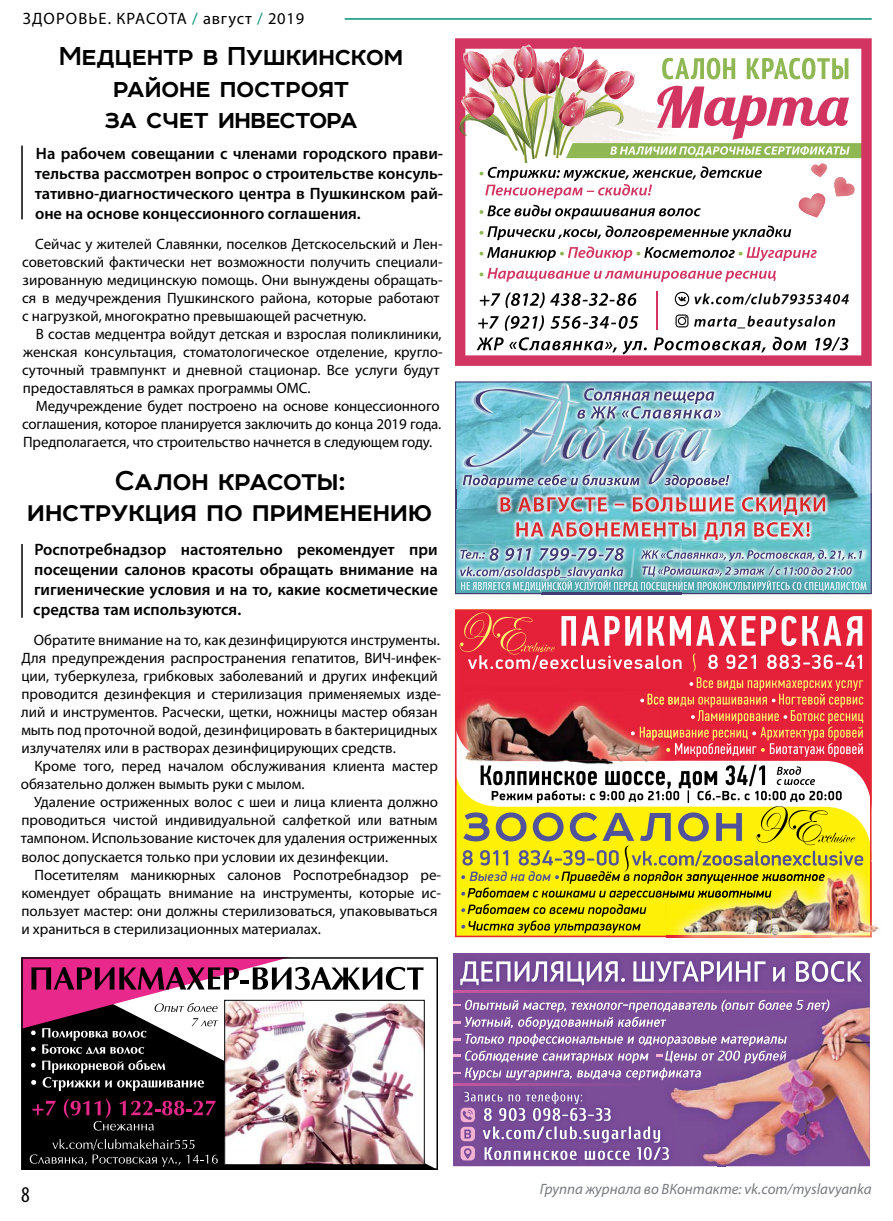
<style>
.page{position:relative;width:893px;height:1221px;background:#fff}
.page>*{position:absolute;margin:0;border:0;box-sizing:border-box;transform-origin:0 0}
.t1{font:700 31.5px/31.5px "Room";color:#000;text-align:center}
.t2{font:700 30px/31.5px "Room";letter-spacing:-.01em;color:#000;text-align:center}
.t3{font:condensed 22.5px "Myriad Pro";color:#000}
.t4{font:600 16.5px/19.8px "Myriad Pro";color:#000;text-align:justify}
.t5{font:16.5px "Myriad Pro";letter-spacing:.06em;color:#000}
.t6{font:15px/18px "Myriad Pro";color:#000}
.t7{font:italic 15px "Myriad Pro";color:#777a7f}
.s1{color:#008f78}
</style>
<div class="page">
<hr style="left:345px;top:18px;width:527px;height:2px;background:#008f78">
<img style="left:21px;top:957px;width:417px;height:212px">
<img style="left:21px;top:957px;width:403px;height:134px">
<svg style="left:30px;top:1138px;width:188px;height:28px;background:#1e1e1e"></svg>
<img style="left:726px;top:1043px;width:144px;height:123px">
<img style="left:453px;top:1120px;width:273px;height:46px">
<img style="left:667px;top:1120px;width:14px;height:46px">
<img style="left:664px;top:1120px;width:3px;height:46px">
<div style="left:461px;top:1145px;width:14px;height:15px;background:#f4b2d3;border-radius:4px"></div>
<svg style="left:464px;top:1148px;width:8px;height:10px"></svg>
<div style="left:461px;top:1126px;width:14px;height:15px;background:#f4b2d3;border-radius:4px"></div>
<svg style="left:464px;top:1129px;width:7px;height:9px"></svg>
<div style="left:461px;top:1107px;width:14px;height:15px;background:#f4b2d3;border-radius:4px"></div>
<div style="left:453px;top:953px;width:417px;height:52px;background:#7b4d98"></div>
<img style="left:453px;top:990px;width:417px;height:2px">
<img style="left:829px;top:1005px;width:41px;height:38px">
<svg style="left:460px;top:960px;width:402px;height:25px"></svg>
<svg style="left:453px;top:999px;width:376px;height:121px;background:#966ca3"></svg>
<svg style="left:483px;top:1126px;width:186px;height:33px;background:#9372ad"></svg>
<svg style="left:455px;top:609px;width:417px;height:328px;fill:#e5263a"></svg>
<img style="left:455px;top:766px;width:1px;height:19px">
<img style="left:462px;top:757px;width:199px;height:7px">
<img style="left:863px;top:861px;width:16px;height:76px">
<img style="left:863px;top:860px;width:7px;height:75px">
<svg style="left:455px;top:612px;width:408px;height:145px;background:#dc4953"></svg>
<svg style="left:456px;top:764px;width:407px;height:173px"></svg>
<svg style="left:455px;top:38px;width:417px;height:328px"></svg>
<svg style="left:480px;top:292px;width:156px;height:16px"></svg>
<hr style="left:656px;top:291px;width:2px;height:39px;background:#d23561">
<svg style="left:479px;top:225px;width:312px;height:15px"></svg>
<svg style="left:479px;top:246px;width:338px;height:15px"></svg>
<svg style="left:479px;top:268px;width:297px;height:14px"></svg>
<svg style="left:477px;top:314px;width:371px;height:40px"></svg>
<svg style="left:675px;top:292px;width:174px;height:14px"></svg>
<svg style="left:459px;top:42px;width:408px;height:177px"></svg>
<hr style="left:21px;top:544px;width:2px;height:73px;background:#000">
<hr style="left:21px;top:146px;width:2px;height:73px;background:#000">
<svg style="left:455px;top:381px;width:417px;height:112px;background:#77b3c5"></svg>
<img style="left:456px;top:492px;width:7px;height:17px">
<svg style="left:455px;top:489px;width:1px;height:20px"></svg>
<img style="left:455px;top:509px;width:40px;height:13px">
<img style="left:830px;top:493px;width:42px;height:101px">
<img style="left:785px;top:491px;width:45px;height:31px">
<img style="left:542px;top:515px;width:42px;height:7px">
<img style="left:496px;top:515px;width:46px;height:7px">
<img style="left:764px;top:515px;width:21px;height:7px">
<img style="left:682px;top:515px;width:82px;height:7px">
<img style="left:584px;top:515px;width:98px;height:7px">
<img style="left:463px;top:384px;width:362px;height:131px">
<svg style="left:455px;top:522px;width:411px;height:73px;background:#8cb5c0"></svg>
<p class="t5" style="left:23px;top:9px;width:283px">ЗДОРОВЬЕ. КРАСОТА <span class="s1">/</span> август <span class="s1">/</span> 2019</p>
<h2 class="t2" style="left:59px;top:40px;width:346px">Медцентр в Пушкинском районе построят<br>за счет инвестора</h2>
<p class="t4" style="left:35px;top:143px;width:410px">На рабочем совещании с членами городского прави&shy;тельства рассмотрен вопрос о строительстве консуль&shy;тативно-диагностического центра в Пушкинском рай&shy;оне на основе концессионного соглашения.</p>
<p class="t6" style="left:22px;top:235px;width:422px;text-indent:13px">Сейчас у жителей Славянки, поселков Детскосельский и Лен&shy;советовский фактически нет возможности получить специали&shy;зированную медицинскую помощь. Они вынуждены обращать&shy;ся в медучреждения Пушкинского района, которые работают с нагрузкой, многократно превышающей расчетную.</p>
<p class="t6" style="left:22px;top:325px;width:422px;text-indent:14px">В состав медцентра войдут детская и взрослая поликлиники, женская консультация, стоматологическое отделение, кругло&shy;суточный травмпункт и дневной стационар. Все услуги будут предоставляться в рамках программы ОМС.</p>
<p class="t6" style="left:22px;top:397px;width:421px;text-align:justify;text-indent:14px">Медучреждение будет построено на основе концессионного соглашения, которое планируется заключить до конца 2019 года.<br>Предполагается, что строительство начнется в следующем году.</p>
<h1 class="t1" style="left:27px;top:464px;width:406px">Салон красоты: инструкция по применению</h1>
<p class="t4" style="left:33px;top:539px;width:406px">Роспотребнадзор настоятельно рекомендует при посещении салонов красоты обращать внимание на гигиенические условия и на то, какие косметические средства там используются.</p>
<p class="t6" style="left:21px;top:631px;width:421px;text-indent:12px">Обратите внимание на то, как дезинфицируются инструменты.<br>Для предупреждения распространения гепатитов, ВИЧ-инфек&shy;ции, туберкулеза, грибковых заболеваний и других инфекций проводится дезинфекция и стерилизация применяемых изде&shy;лий и инструментов. Расчески, щетки, ножницы мастер обязан мыть под проточной водой, дезинфицировать в бактерицидных излучателях или в растворах дезинфицирующих средств.</p>
<p class="t6" style="left:21px;top:757px;width:419px;text-indent:14px">Кроме того, перед началом обслуживания клиента мастер обязательно должен вымыть руки с мылом.</p>
<p class="t6" style="left:21px;top:793px;width:419px;text-align:justify;text-indent:13px">Удаление остриженных волос с шеи и лица клиента должно проводиться чистой индивидуальной салфеткой или ватным тампоном. Использование кисточек для удаления остриженных волос допускается только при условии их дезинфекции.</p>
<p class="t6" style="left:21px;top:865px;width:421px;text-indent:13px">Посетителям маникюрных салонов Роспотребнадзор ре&shy;комендует обращать внимание на инструменты, которые ис&shy;пользует мастер: они должны стерилизоваться, упаковываться и храниться в стерилизационных материалах.</p>
<h3 class="t3" style="left:21px;top:1180px;width:10px">8</h3>
<p class="t7" style="left:540px;top:1179px;width:333px">Группа журнала во ВКонтакте: vk.com/myslavyanka</p>
</div>
